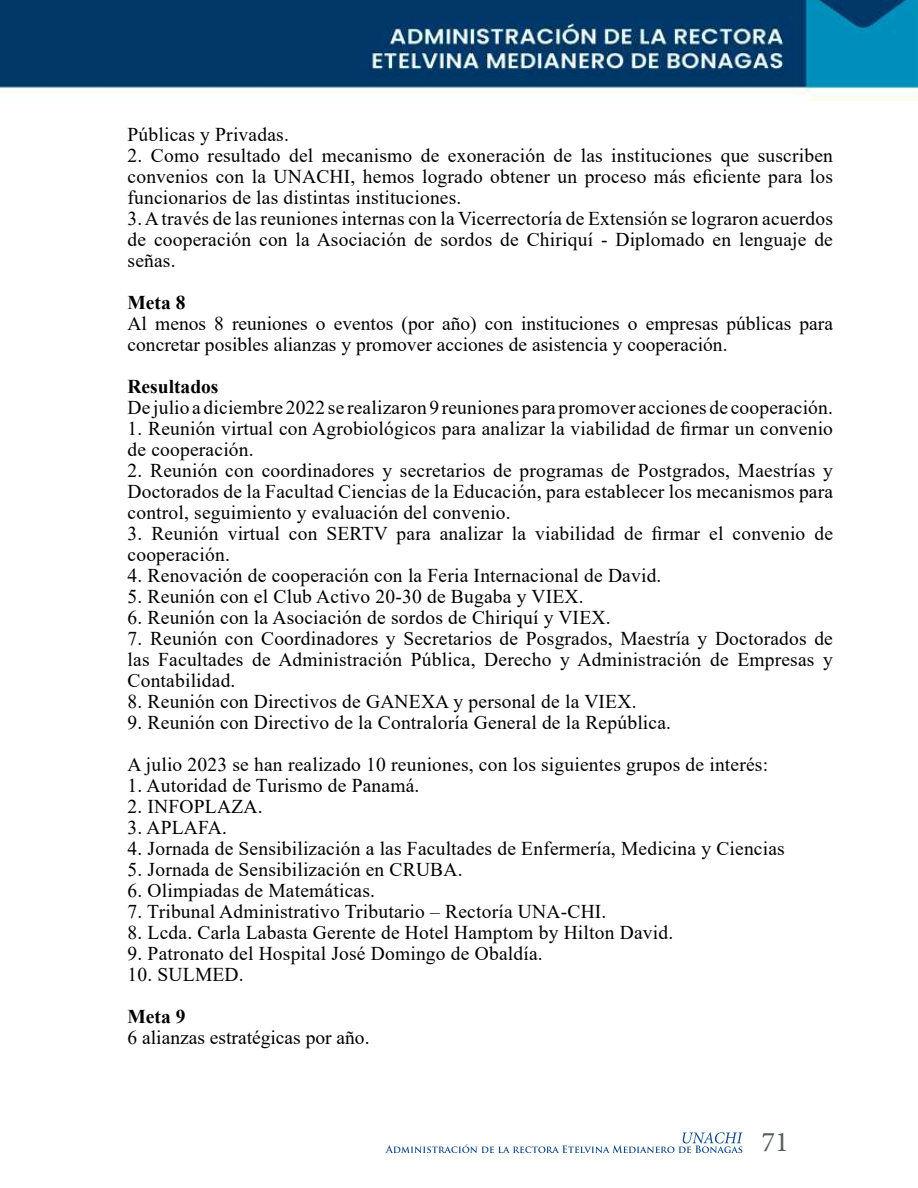
<style>
.page{position:relative;width:918px;height:1188px;background:#fff}
.page>*{position:absolute;margin:0;border:0;box-sizing:border-box;transform-origin:0 0}
.t1{font:28.5px "Minion Pro";color:#585e5c}
.t2{font:19.5px/21px "Times New Roman";letter-spacing:.01em;color:#000;text-align:justify}
.t3{font:700 19.5px "Times New Roman";color:#000}
</style>
<div class="page">
<img style="left:0;top:0;width:918px;height:1154px">
<svg style="left:385px;top:1132px;width:358px;height:21px"></svg>
<p class="t2" style="left:128px;top:123px;width:163px">Públicas y Privadas.</p>
<p class="t2" style="left:128px;top:144px;width:707px">2. Como resultado del mecanismo de exoneración de las instituciones que suscriben convenios con la UNACHI, hemos logrado obtener un proceso más eficiente para los funcionarios de las distintas instituciones.</p>
<p class="t2" style="left:128px;top:207px;width:707px">3. A través de las reuniones internas con la Vicerrectoría de Extensión se lograron acuerdos de cooperación con la Asociación de sordos de Chiriquí - Diplomado en lenguaje de señas.</p>
<p class="t3" style="left:128px;top:288px;width:59px">Meta 8</p>
<p class="t2" style="left:128px;top:312px;width:707px">Al menos 8 reuniones o eventos (por año) con instituciones o empresas públicas para concretar posibles alianzas y promover acciones de asistencia y cooperación.</p>
<p class="t3" style="left:128px;top:373px;width:93px">Resultados</p>
<p class="t2" style="left:128px;top:396px;width:707px">De julio a diciembre 2022 se realizaron 9 reuniones para promover acciones de cooperación.</p>
<p class="t2" style="left:128px;top:417px;width:707px">1. Reunión virtual con Agrobiológicos para analizar la viabilidad de firmar un convenio de cooperación.</p>
<p class="t2" style="left:128px;top:459px;width:707px">2. Reunión con coordinadores y secretarios de programas de Postgrados, Maestrías y Doctorados de la Facultad Ciencias de la Educación, para establecer los mecanismos para control, seguimiento y evaluación del convenio.</p>
<p class="t2" style="left:128px;top:522px;width:707px">3. Reunión virtual con SERTV para analizar la viabilidad de firmar el convenio de cooperación.</p>
<p class="t2" style="left:128px;top:564px;width:535px">4. Renovación de cooperación con la Feria Internacional de David.</p>
<p class="t2" style="left:128px;top:585px;width:458px">5. Reunión con el Club Activo 20-30 de Bugaba y VIEX.</p>
<p class="t2" style="left:128px;top:606px;width:485px">6. Reunión con la Asociación de sordos de Chiriquí y VIEX.</p>
<p class="t2" style="left:128px;top:627px;width:707px">7. Reunión con Coordinadores y Secretarios de Posgrados, Maestría y Doctorados de las Facultades de Administración Pública, Derecho y Administración de Empresas y Contabilidad.</p>
<p class="t2" style="left:128px;top:690px;width:511px">8. Reunión con Directivos de GANEXA y personal de la VIEX.</p>
<p class="t2" style="left:128px;top:701px;width:642px;line-height:42px">9. Reunión con Directivo de la Contraloría General de la República.<br>A julio 2023 se han realizado 10 reuniones, con los siguientes grupos de interés:</p>
<p class="t2" style="left:128px;top:774px;width:293px">1. Autoridad de Turismo de Panamá.</p>
<p class="t2" style="left:128px;top:795px;width:137px">2. INFOPLAZA.</p>
<p class="t2" style="left:128px;top:816px;width:101px">3. APLAFA.</p>
<p class="t2" style="left:128px;top:837px;width:659px">4. Jornada de Sensibilización a las Facultades de Enfermería, Medicina y Ciencias</p>
<p class="t2" style="left:128px;top:858px;width:337px">5. Jornada de Sensibilización en CRUBA.</p>
<p class="t2" style="left:128px;top:879px;width:249px">6. Olimpiadas de Matemáticas.</p>
<p class="t2" style="left:128px;top:900px;width:480px">7. Tribunal Administrativo Tributario – Rectoría UNA-CHI.</p>
<p class="t2" style="left:128px;top:921px;width:547px">8. Lcda. Carla Labasta Gerente de Hotel Hamptom by Hilton David.</p>
<p class="t2" style="left:128px;top:942px;width:417px">9. Patronato del Hospital José Domingo de Obaldía.</p>
<p class="t2" style="left:128px;top:963px;width:118px">10. SULMED.</p>
<p class="t3" style="left:128px;top:1003px;width:59px">Meta 9</p>
<p class="t2" style="left:128px;top:1026px;width:244px">6 alianzas estratégicas por año.</p>
<h1 class="t1" style="left:761px;top:1123px;width:29px">71</h1>
</div>
